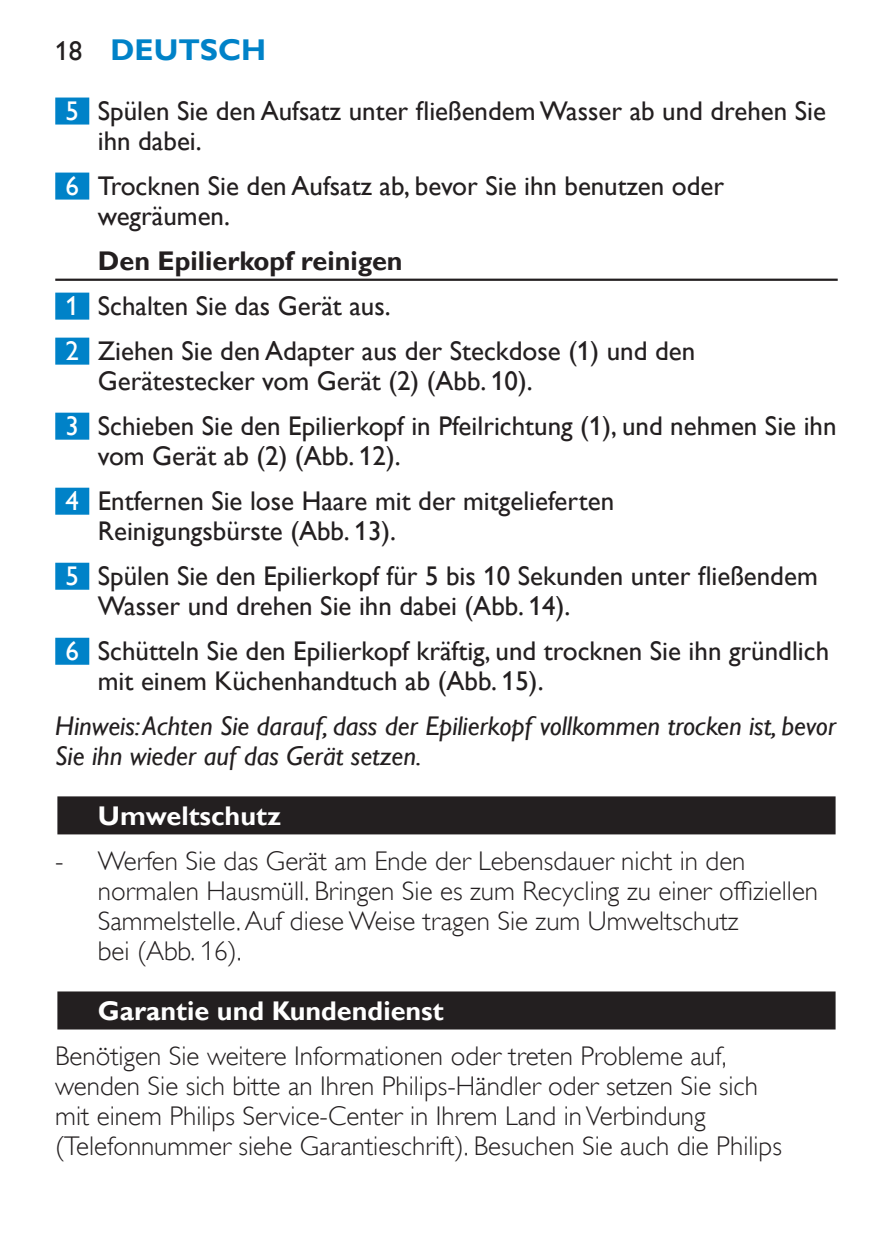
<style>
.page{position:relative;width:893px;height:1259px;background:#fff}
.page>*{position:absolute;margin:0;border:0;box-sizing:border-box;transform-origin:0 0}
.t1{font:700 30px "Gill Sans Alt One WGL";color:#0082c8}
.t2{font:27px/30px "Gill Sans Alt One WGL";color:#231f20}
.t3{font:27px/30px "Gill Sans Alt One WGL Light";color:#231f20}
.t4{font:italic 27px/30px "Gill Sans Alt One WGL";color:#231f20}
.t5{font:700 27px "Gill Sans Alt One WGL";color:#fff}
.t6{font:27px "Gill Sans Alt One WGL";color:#fff}
.s1{font-weight:400;font-size:27px;color:#231f20}
.s2{color:#fff}
.s3{font-weight:700}
</style>
<div class="page">
<div style="left:55px;top:98px;width:34px;height:27px;background:#0082c8"></div>
<div style="left:55px;top:173px;width:34px;height:27px;background:#0082c8"></div>
<hr style="left:55px;top:279px;width:783px;height:2px;background:#231f20">
<div style="left:55px;top:293px;width:34px;height:27px;background:#0082c8"></div>
<div style="left:55px;top:338px;width:34px;height:27px;background:#0082c8"></div>
<div style="left:55px;top:413px;width:34px;height:27px;background:#0082c8"></div>
<div style="left:55px;top:488px;width:34px;height:27px;background:#0082c8"></div>
<div style="left:55px;top:563px;width:34px;height:27px;background:#0082c8"></div>
<div style="left:55px;top:638px;width:34px;height:27px;background:#0082c8"></div>
<div style="left:55px;top:794px;width:783px;height:43px;background:linear-gradient(to right,#9f9d9d,#9f9d9d)"></div>
<div style="left:57px;top:796px;width:779px;height:38px;background:#231f20"></div>
<div style="left:55px;top:989px;width:783px;height:43px;background:linear-gradient(to right,#8d8b8c,#8d8b8c)"></div>
<div style="left:57px;top:991px;width:779px;height:38px;background:#231f20"></div>
<p class="t1" style="left:55px;top:29px;width:205px"><span class="s1">18</span> Deutsch</p>
<p class="t2" style="left:98px;top:96px;width:730px;text-indent:-32px"><span class="s2">5</span> Spülen Sie den Aufsatz unter fließendem Wasser ab und drehen Sie ihn dabei.</p>
<p class="t2" style="left:98px;top:171px;width:628px;text-indent:-32px"><span class="s2">6</span> Trocknen Sie den Aufsatz ab, bevor Sie ihn benutzen oder wegräumen.</p>
<p class="t2" style="left:66px;top:238px;width:339px;line-height:45px;text-indent:32px"><span class="s3">Den Epilierkopf reinigen<br></span><span class="s2">1</span> Schalten Sie das Gerät aus.</p>
<p class="t6" style="left:55px;top:332px;width:9px">2</p>
<p class="t2" style="left:98px;top:336px;width:599px">Ziehen Sie den Adapter aus der Steckdose (1) und den<br>Gerätestecker vom Gerät (2) (Abb. 10).</p>
<p class="t6" style="left:55px;top:407px;width:9px">3</p>
<p class="t2" style="left:98px;top:411px;width:740px">Schieben Sie den Epilierkopf in Pfeilrichtung (1), und nehmen Sie ihn vom Gerät ab (2) (Abb. 12).</p>
<p class="t6" style="left:55px;top:482px;width:9px">4</p>
<p class="t2" style="left:98px;top:486px;width:518px">Entfernen Sie lose Haare mit der mitgelieferten<br>Reinigungsbürste (Abb. 13).</p>
<p class="t2" style="left:98px;top:561px;width:721px;text-indent:-32px"><span class="s2">5</span> Spülen Sie den Epilierkopf für 5 bis 10 Sekunden unter fließendem<br>Wasser und drehen Sie ihn dabei (Abb. 14).</p>
<p class="t2" style="left:98px;top:636px;width:733px;text-indent:-32px"><span class="s2">6</span> Schütteln Sie den Epilierkopf kräftig, und trocknen Sie ihn gründlich mit einem Küchenhandtuch ab (Abb. 15).</p>
<p class="t4" style="left:55px;top:711px;width:783px">Hinweis: Achten Sie darauf, dass der Epilierkopf vollkommen trocken ist, bevor<br>Sie ihn wieder auf das Gerät setzen.</p>
<p class="t5" style="left:98px;top:797px;width:185px">Umweltschutz</p>
<p class="t3" style="left:98px;top:846px;width:722px">Werfen Sie das Gerät am Ende der Lebensdauer nicht in den normalen Hausmüll. Bringen Sie es zum Recycling zu einer offiziellen Sammelstelle. Auf diese Weise tragen Sie zum Umweltschutz<br>bei (Abb. 16).</p>
<p class="t5" style="left:98px;top:992px;width:347px">Garantie und Kundendienst</p>
<p class="t3" style="left:55px;top:1041px;width:728px">Benötigen Sie weitere Informationen oder treten Probleme auf, wenden Sie sich bitte an Ihren Philips-Händler oder setzen Sie sich mit einem Philips Service-Center in Ihrem Land in Verbindung (Telefonnummer siehe Garantieschrift). Besuchen Sie auch die Philips</p>
<p class="t3" style="left:55px;top:846px;width:10px">-</p>
</div>
